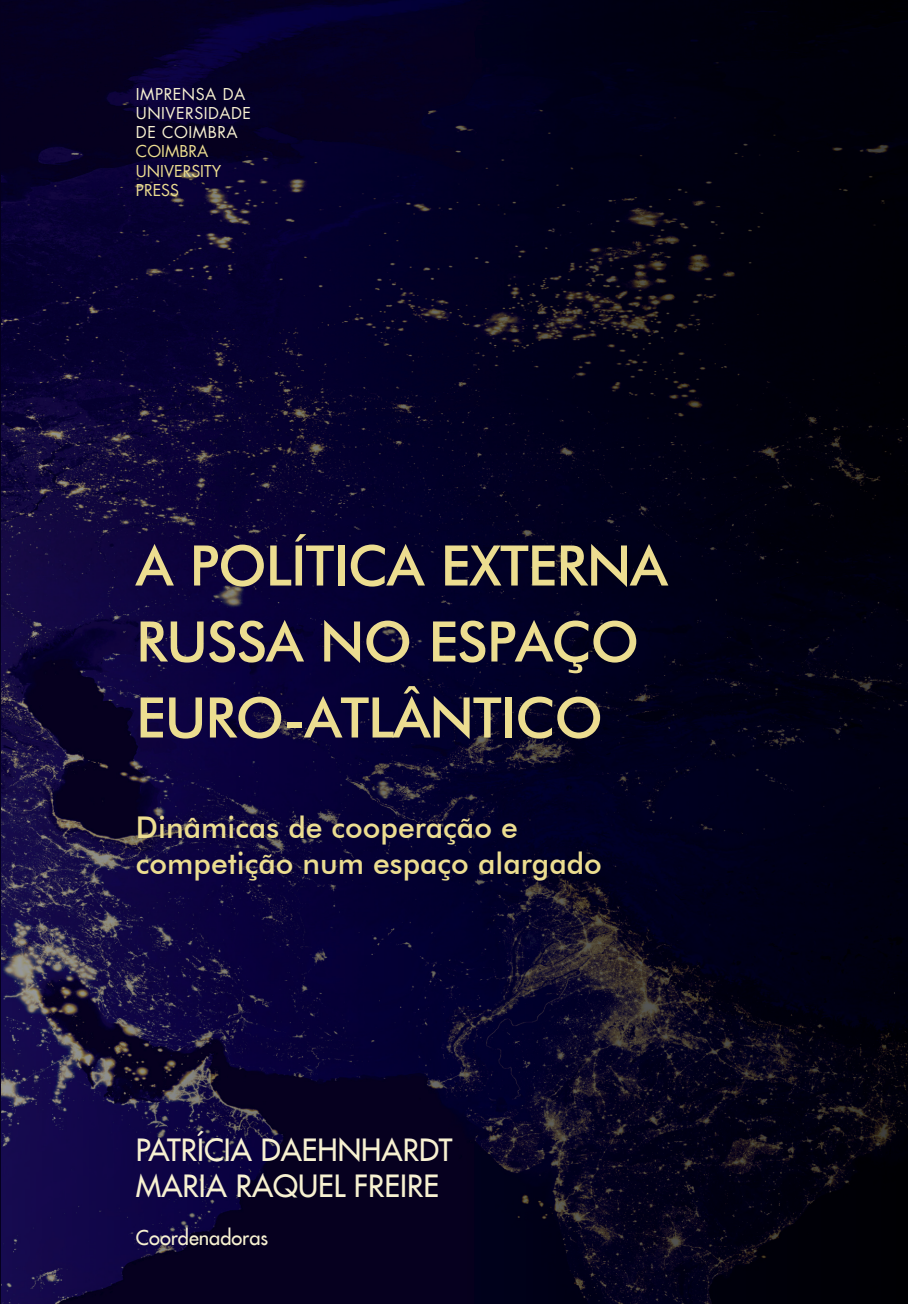
<style>
.page{position:relative;width:908px;height:1304px;background:#fff}
.page>*{position:absolute;margin:0;border:0;box-sizing:border-box;transform-origin:0 0}
.t1{font:500 56px/76px "Futura BT";letter-spacing:-.02em;color:#ecdd90}
.t2{font:500 30px/36px "Futura BT";color:#ecdd90}
.t3{font:30px/36px "Futura LT";color:#f7f1d1}
.t4{font:20px "Futura LT";color:#f7f1d1}
.t5{font:16px/19.2px "Futura LT";letter-spacing:.03em;color:#f7f1d1}
.s1{color:#ecdd90}
</style>
<div class="page">
<img style="left:1px;top:0;width:906px;height:1304px">
<hr style="left:0;top:0;width:1px;height:1304px;background:#05001f">
<p class="t5" style="left:136px;top:84px;width:116px">IMPRENSA DA<br>UNIVERSIDADE<br>DE COIMBRA<br><span class="s1">COIMBRA<br>UNIVERSITY<br>PRESS</span></p>
<p class="t1" style="left:136px;top:527px;width:533px">A POLÍTICA EXTERNA<br>RUSSA NO ESPAÇO<br>EURO‑ATLÂNTICO</p>
<p class="t2" style="left:136px;top:809px;width:467px">Dinâmicas de cooperação e competição num espaço alargado</p>
<p class="t3" style="left:136px;top:1132px;width:318px">PATRÍCIA DAEHNHARDT<br>MARIA RAQUEL FREIRE</p>
<p class="t4" style="left:136px;top:1225px;width:134px">Coordenadoras</p>
</div>
